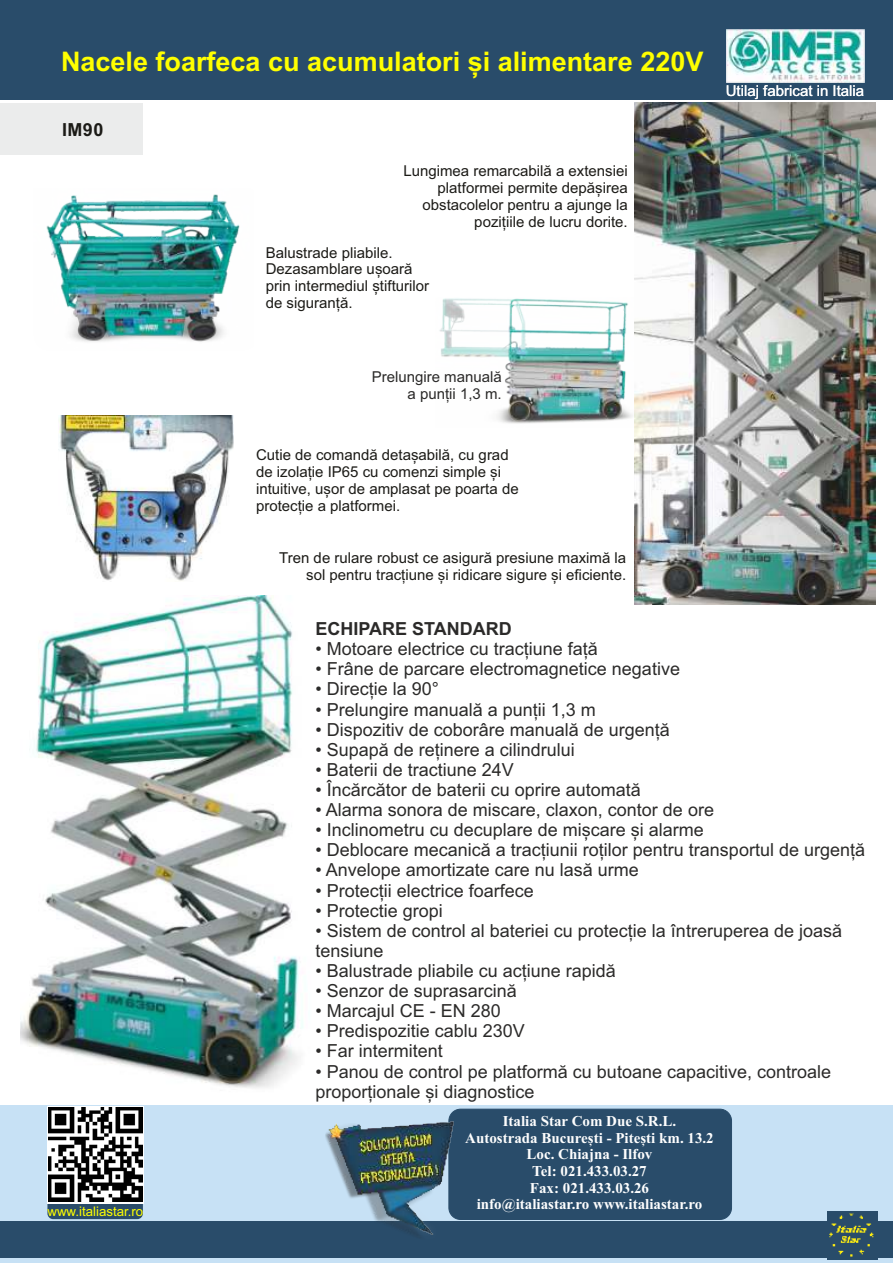
<style>
.page{position:relative;width:893px;height:1263px;background:#fff}
.page>*{position:absolute;margin:0;border:0;box-sizing:border-box;transform-origin:0 0}
.t1{font:700 27px "Arial";color:#ff0}
.t2{font:18px/20.1px "Arial";color:#2b2a29}
.t3{font:700 18px "Arial";color:#2b2a29}
.t4{font:700 18px "Arial";color:#1c1b17}
.t5{font:15px/16.8px "Arial";color:#1c1b17}
.t6{font:700 15px/16.6px "Times New Roman";color:#fefefe;text-align:center}
.t7{font:15px/16.8px "Arial";color:#2b2a29;text-align:right}
.t8{font:15px "Arial";color:#fff}
.t9{font:13.2px "Arial";color:#ff0}
</style>
<div class="page">
<img style="left:21px;top:596px;width:282px;height:492px">
<div style="left:0;top:0;width:893px;height:99px;background:#294c6a"></div>
<div style="left:0;top:1105px;width:893px;height:158px;background:#c7e1f5"></div>
<div style="left:0;top:1221px;width:893px;height:36px;background:#294c6a"></div>
<img style="left:727px;top:30px;width:137px;height:53px">
<div style="left:0;top:103px;width:143px;height:51px;background:#ebecec"></div>
<img style="left:439px;top:298px;width:194px;height:126px">
<img style="left:634px;top:102px;width:241px;height:503px">
<img style="left:46px;top:194px;width:194px;height:148px">
<img style="left:59px;top:416px;width:175px;height:165px">
<img style="left:827px;top:1211px;width:51px;height:48px">
<div style="left:449px;top:1109px;width:283px;height:110px;background:#294c6a;border:1px solid #294c6a;border-radius:12px"></div>
<img style="left:325px;top:1120px;width:129px;height:116px">
<div style="left:47px;top:1190px;width:96px;height:29px;background:#2a4c6a;border-radius:6px"></div>
<div style="left:47px;top:1106px;width:97px;height:98px;background:linear-gradient(to right,#fff,#fff)"></div>
<img style="left:48px;top:1108px;width:94px;height:93px">
<h1 class="t1" style="left:61px;top:52px;width:644px">Nacele foarfeca cu acumulatori și alimentare 220V</h1>
<p class="t4" style="left:62px;top:123px;width:43px">IM90</p>
<p class="t5" style="left:403px;top:164px;width:226px;text-align:right">Lungimea remarcabilă a extensiei platformei permite depășirea obstacolelor pentru a ajunge la pozițiile de lucru dorite.</p>
<p class="t5" style="left:266px;top:245px;width:165px">Balustrade pliabile.<br>Dezasamblare ușoară prin intermediul știfturilor de siguranță.</p>
<p class="t8" style="left:726px;top:85px;width:140px">Utilaj fabricat in Italia</p>
<p class="t7" style="left:372px;top:370px;width:132px">Prelungire manuală a punții 1,3 m.</p>
<p class="t5" style="left:256px;top:448px;width:264px">Cutie de comandă detașabilă, cu grad de izolație IP65 cu comenzi simple și intuitive, ușor de amplasat pe poarta de protecție a platformei.</p>
<p class="t5" style="left:279px;top:550px;width:349px;text-align:right">Tren de rulare robust ce asigură presiune maximă la sol pentru tracțiune și ridicare sigure și eficiente.</p>
<p class="t9" style="left:47px;top:1206px;width:97px">www.italiastar.ro</p>
<p class="t3" style="left:315px;top:622px;width:198px">ECHIPARE STANDARD</p>
<p class="t2" style="left:315px;top:640px;width:284px">• Motoare electrice cu tracțiune față</p>
<p class="t2" style="left:315px;top:661px;width:366px">• Frâne de parcare electromagnetice negative</p>
<p class="t2" style="left:315px;top:681px;width:125px">• Direcție la 90°</p>
<p class="t2" style="left:315px;top:701px;width:282px">• Prelungire manuală a punții 1,3 m</p>
<p class="t2" style="left:315px;top:721px;width:356px">• Dispozitiv de coborâre manuală de urgență</p>
<p class="t2" style="left:315px;top:741px;width:261px">• Supapă de reținere a cilindrului</p>
<p class="t2" style="left:315px;top:761px;width:200px">• Baterii de tractiune 24V</p>
<p class="t2" style="left:315px;top:781px;width:327px">• Încărcător de baterii cu oprire automată</p>
<p class="t2" style="left:315px;top:801px;width:400px">• Alarma sonora de miscare, claxon, contor de ore</p>
<p class="t2" style="left:315px;top:821px;width:390px">• Inclinometru cu decuplare de mișcare și alarme</p>
<p class="t2" style="left:315px;top:842px;width:551px">• Deblocare mecanică a tracțiunii roților pentru transportul de urgență</p>
<p class="t2" style="left:315px;top:862px;width:325px">• Anvelope amortizate care nu lasă urme</p>
<p class="t2" style="left:315px;top:882px;width:220px">• Protecții electrice foarfece</p>
<p class="t2" style="left:315px;top:902px;width:129px">• Protectie gropi</p>
<p class="t2" style="left:315px;top:922px;width:528px">• Sistem de control al bateriei cu protecție la întreruperea de joasă tensiune</p>
<p class="t2" style="left:315px;top:962px;width:302px">• Balustrade pliabile cu acțiune rapidă</p>
<p class="t2" style="left:315px;top:982px;width:203px">• Senzor de suprasarcină</p>
<p class="t2" style="left:315px;top:1002px;width:187px">• Marcajul CE - EN 280</p>
<p class="t2" style="left:315px;top:1022px;width:211px">• Predispozitie cablu 230V</p>
<p class="t2" style="left:315px;top:1043px;width:129px">• Far intermitent</p>
<p class="t2" style="left:315px;top:1063px;width:517px">• Panou de control pe platformă cu butoane capacitive, controale proporționale și diagnostice</p>
<p class="t6" style="left:465px;top:1114px;width:250px">Italia Star Com Due S.R.L.<br>Autostrada București - Pitești km. 13.2<br>Loc. Chiajna - Ilfov<br>Tel: 021.433.03.27<br>Fax: 021.433.03.26<br>info@italiastar.ro www.italiastar.ro</p>
</div>
